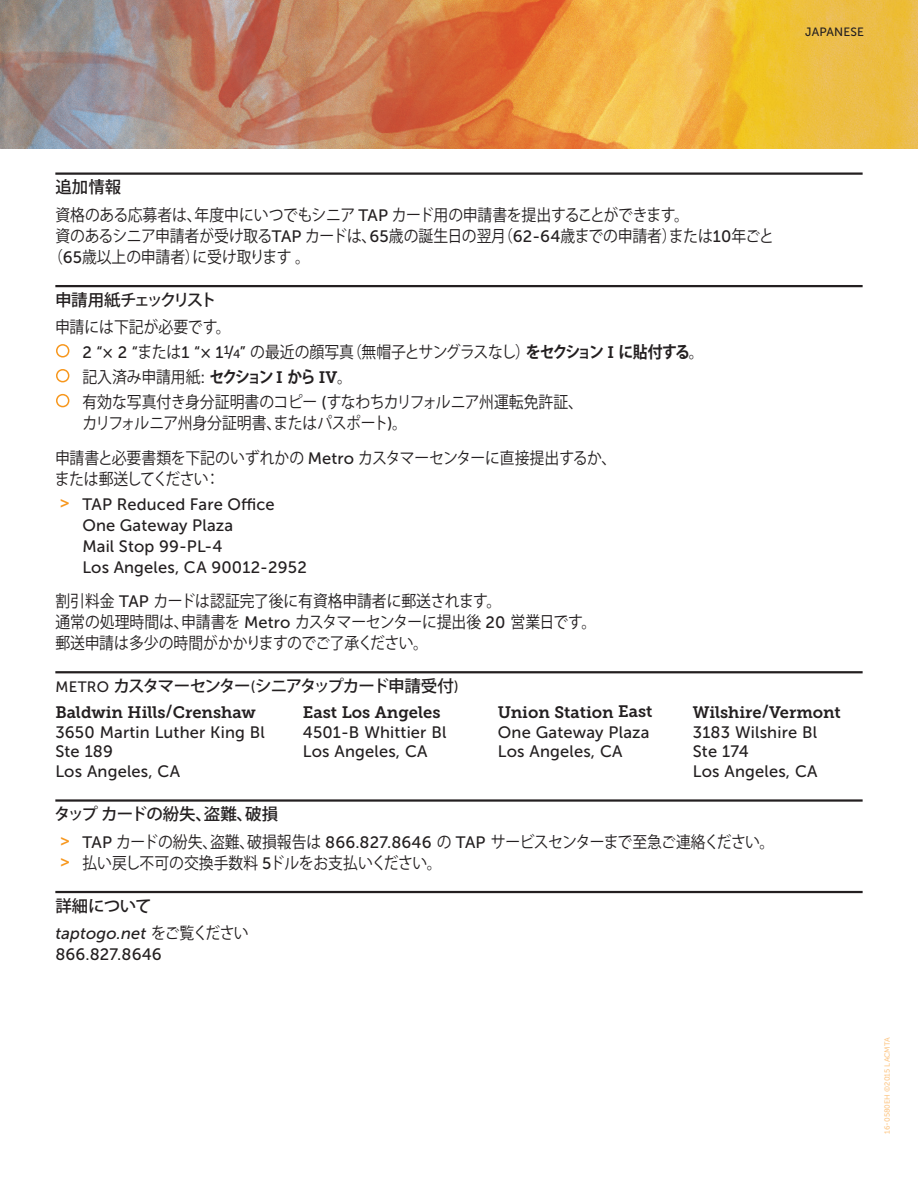
<style>
.page{position:relative;width:918px;height:1188px;background:#fff}
.page>*{position:absolute;margin:0;border:0;box-sizing:border-box;transform-origin:0 0}
.body{font:16.5px/21px "Koz Go Pro";letter-spacing:-.02em;color:#231f20;scale:.9 1}
.body-2{font:16.5px/21px "Museo Sans 500";letter-spacing:.01em;color:#231f20}
.body-3{font:16.5px "Museo Slab 700";color:#231f20}
.body-4{font:16.5px "Koz Go Pro";color:#231f20;scale:.9 1}
.section_headings{font:500 16.5px "Koz Go Pro";letter-spacing:-.08em;color:#231f20}
.section_headings-2{font:500 16.5px "Koz Go Pro";letter-spacing:-.06em;color:#231f20}
.section_headings-3{font:500 16.5px "Koz Go Pro";letter-spacing:-.17em;color:#231f20}
.t1{font:12px "Museo Sans 500";letter-spacing:.01em;color:#231f20}
.body-5{font:7.5px "Museo Sans 500";color:#fdc889}
.s1{font-family:"Museo Sans 500"}
.s2{font-family:"Museo Sans 500";font-size:12px}
.s3{font-weight:700}
.s4{font-family:"Museo Slab 700"}
.s5{font-family:"Museo Slab 700";color:#f7971d}
.s6{font-family:"Museo Sans 500";font-weight:400;font-size:15px}
.s7{font-style:italic}
.s8{font-family:"Koz Go Pro"}
</style>
<div class="page">
<img style="left:0;top:0;width:918px;height:148px">
<hr style="left:55px;top:172px;width:808px;height:3px;background:#231f20">
<hr style="left:55px;top:285px;width:808px;height:2px;background:#231f20">
<hr style="left:55px;top:671px;width:808px;height:2px;background:#231f20">
<hr style="left:55px;top:799px;width:808px;height:3px;background:#231f20">
<hr style="left:55px;top:891px;width:808px;height:2px;background:#231f20">
<svg style="left:56px;top:344px;width:14px;height:14px"></svg>
<svg style="left:56px;top:369px;width:14px;height:14px"></svg>
<svg style="left:56px;top:393px;width:14px;height:15px"></svg>
<p class="t1" style="left:805px;top:25px;width:60px">JAPANESE</p>
<p class="section_headings-2" style="left:55px;top:176px;width:68px">追加情報</p>
<p class="body" style="left:55px;top:205px;width:705px">資格のある応募者は、年度中にいつでもシニア <span class="s1">TAP</span> カード用の申請書を提出することができます。</p>
<p class="body" style="left:48px;top:226px;width:808px;text-indent:7px">資のあるシニア申請者が受け取る<span class="s1">TAP</span> カードは、<span class="s1">65</span>歳の誕生日の翌月（<span class="s1">62-64</span>歳までの申請者）または<span class="s1">10</span>年ごと（<span class="s1">65</span>歳以上の申請者）に受け取ります。</p>
<p class="section_headings-3" style="left:55px;top:289px;width:163px">申請用紙チェックリスト</p>
<p class="body-4" style="left:55px;top:317px;width:197px">申請には下記が必要です。</p>
<p class="body" style="left:82px;top:342px;width:692px"><span class="s1">2 “× 2 “</span>または<span class="s1">1 “× 1</span><sup>1</sup><span class="s1">/</span><span class="s2">4</span><span class="s1">”</span> の最近の顔写真（無帽子とサングラスなし）<span class="s3">をセクション</span> <span class="s4">I</span> <span class="s3">に貼付する</span>。</p>
<p class="body-4" style="left:82px;top:366px;width:301px">記入済み申請用紙<span class="s1">:</span> <span class="s3">セクション</span> <span class="s4">I</span> <span class="s3">から</span> <span class="s4">IV</span>。</p>
<p class="body" style="left:82px;top:392px;width:558px">有効な写真付き身分証明書のコピー <span class="s1">(</span>すなわちカリフォルニア州運転免許証、カリフォルニア州身分証明書、またはパスポート<span class="s1">)</span>。</p>
<p class="body" style="left:55px;top:447px;width:626px">申請書と必要書類を下記のいずれかの <span class="s1">Metro</span> カスタマーセンターに直接提出するか、または郵送してください：</p>
<p class="body-2" style="left:82px;top:493px;width:226px;text-indent:-23px"><span class="s5">&gt;</span> TAP Reduced Fare Office<br>One Gateway Plaza<br>Mail Stop 99-PL-4<br>Los Angeles, CA 90012-2952</p>
<p class="body" style="left:55px;top:591px;width:603px">割引料金 <span class="s1">TAP</span> カードは認証完了後に有資格申請者に郵送されます。<br>通常の処理時間は、申請書を <span class="s1">Metro</span> カスタマーセンターに提出後 <span class="s1">20</span> 営業日です。郵送申請は多少の時間がかかりますのでご了承ください。</p>
<p class="section_headings" style="left:55px;top:675px;width:405px"><span class="s6">METRO</span> カスタマーセンター<span class="s6">(</span>シニアタップカード申請受付<span class="s6">)</span></p>
<p class="body-3" style="left:55px;top:703px;width:202px">Baldwin Hills/Crenshaw</p>
<p class="body-3" style="left:303px;top:703px;width:139px">East Los Angeles</p>
<p class="body-3" style="left:498px;top:703px;width:156px">Union Station East</p>
<p class="body-3" style="left:693px;top:703px;width:150px">Wilshire/Vermont</p>
<p class="body-2" style="left:55px;top:721px;width:211px">3650 Martin Luther King Bl</p>
<p class="body-2" style="left:303px;top:721px;width:145px">4501-B Whittier Bl</p>
<p class="body-2" style="left:498px;top:721px;width:153px">One Gateway Plaza</p>
<p class="body-2" style="left:693px;top:721px;width:126px">3183 Wilshire Bl</p>
<p class="body-2" style="left:55px;top:741px;width:59px">Ste 189</p>
<p class="body-2" style="left:303px;top:741px;width:126px">Los Angeles, CA</p>
<p class="body-2" style="left:498px;top:741px;width:126px">Los Angeles, CA</p>
<p class="body-2" style="left:693px;top:741px;width:58px">Ste 174</p>
<p class="body-2" style="left:55px;top:760px;width:126px">Los Angeles, CA</p>
<p class="body-2" style="left:693px;top:760px;width:126px">Los Angeles, CA</p>
<p class="section_headings-2" style="left:54px;top:803px;width:226px">タップ カードの紛失、盗難、破損</p>
<p class="body" style="left:60px;top:832px;width:795px"><span class="s5">&gt;</span> <span class="s1">TAP</span> カードの紛失、盗難、破損報告は <span class="s1">866.827.8646</span> の <span class="s1">TAP</span> サービスセンターまで至急ご連絡ください。</p>
<p class="body-4" style="left:60px;top:852px;width:434px"><span class="s5">&gt;</span> 払い戻し不可の交換手数料 <span class="s1">5</span>ドルをお支払いください。　</p>
<p class="section_headings-2" style="left:55px;top:895px;width:98px">詳細について</p>
<p class="body-2" style="left:55px;top:923px;width:195px"><span class="s7">taptogo.net</span> <span class="s8">をご覧ください<br></span>866.827.8646</p>
<p class="body-5" style="left:883px;top:1134px;width:98px;rotate:-90deg">16-0580EH ©2015 LACMTA</p>
</div>
